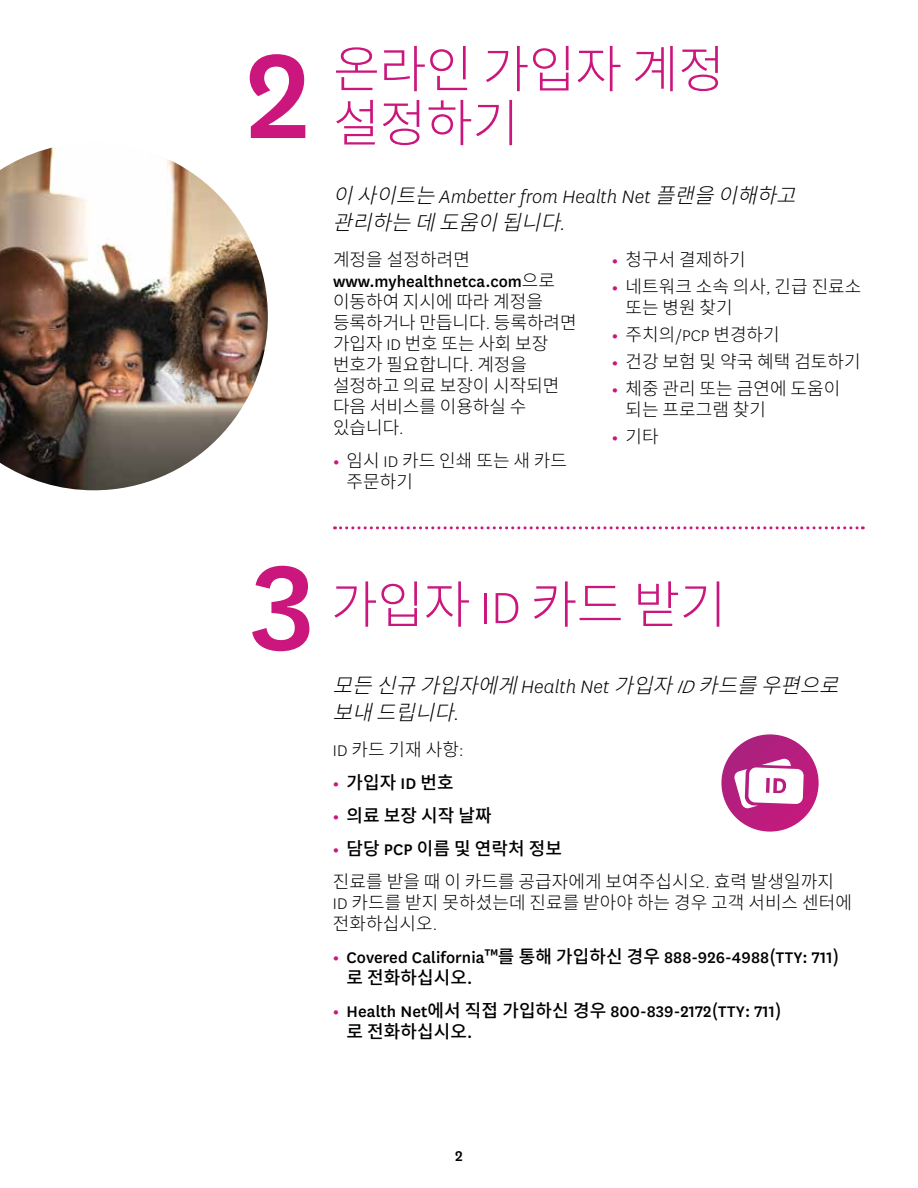
<style>
.page{position:relative;width:918px;height:1188px;background:#fff}
.page>*{position:absolute;margin:0;border:0;box-sizing:border-box;transform-origin:0 0}
.t1{font:500 139.5px "Centene Sans";color:#cb167d}
.t2{font:300 51px/54px "Noto Sans CJ Kkr";letter-spacing:-.01em;color:#cb167d}
.t3{font:italic 300 21px/27px "Noto Sans CJ Kkr";color:#000}
.t4{font:300 18px/21px "Noto Sans CJ Kkr";letter-spacing:.005em;color:#000}
.t5{font:500 18px/21px "Centene Sans";letter-spacing:.005em;color:#000}
.t6{font:500 18px "Noto Sans CJ Kkr";letter-spacing:.005em;color:#000}
.t7{font:500 16.5px "Centene Sans";color:#000}
.s1{font-family:"Centene Sans"}
.s2{font-family:"Centene Sans";font-weight:500}
.s3{font-family:"Centene Sans";font-weight:700;color:#cb167d}
.s4{font-weight:700;color:#cb167d}
.s5{font-family:"Noto Sans CJ Kkr"}
</style>
<div class="page">
<svg style="left:334px;top:526px;width:529px;height:3px"></svg>
<svg style="left:721px;top:734px;width:98px;height:98px;background:#ba2783"></svg>
<svg style="left:734px;top:758px;width:70px;height:51px"></svg>
<img style="left:0;top:147px;width:268px;height:343px">
<h2 class="t1" style="left:246px;top:0;width:66px">2</h2>
<h2 class="t2" style="left:333px;top:43px;width:393px">온라인 가입자 계정 설정하기</h2>
<p class="t3" style="left:333px;top:182px;width:477px">이사이트는<span class="s1">Ambetter from Health Net</span> 플랜을이해하고 관리하는 데 도움이 됩니다<span class="s1">.</span></p>
<p class="t4" style="left:333px;top:249px;width:245px">계정을 설정하려면 <span class="s2">www.myhealthnetca.com</span>으로 이동하여 지시에 따라 계정을 등록하거나 만듭니다<span class="s1">.</span> 등록하려면 가입자 <span class="s1">ID</span> 번호 또는 사회 보장 번호가 필요합니다<span class="s1">.</span> 계정을 설정하고 의료 보장이 시작되면 다음 서비스를 이용하실 수 있습니다<span class="s1">.</span></p>
<p class="t4" style="left:347px;top:450px;width:222px;text-indent:-14px"><span class="s3">•</span> 임시 <span class="s1">ID</span> 카드 인쇄 또는 새 카드 주문하기</p>
<p class="t4" style="left:612px;top:249px;width:135px"><span class="s3">•</span> 청구서 결제하기</p>
<p class="t4" style="left:625px;top:276px;width:238px;text-indent:-14px"><span class="s3">•</span> 네트워크 소속 의사<span class="s1">,</span> 긴급 진료소 또는 병원 찾기</p>
<p class="t4" style="left:612px;top:324px;width:169px"><span class="s3">•</span> 주치의<span class="s1">/PCP</span> 변경하기</p>
<p class="t4" style="left:612px;top:351px;width:250px"><span class="s3">•</span> 건강 보험 및 약국 혜택 검토하기</p>
<p class="t4" style="left:625px;top:378px;width:216px;text-indent:-14px"><span class="s3">•</span> 체중 관리 또는 금연에 도움이 되는 프로그램 찾기</p>
<p class="t4" style="left:612px;top:426px;width:48px"><span class="s3">•</span> 기타</p>
<h2 class="t1" style="left:251px;top:512px;width:66px">3</h2>
<h2 class="t2" style="left:331px;top:579px;width:397px">가입자 <span class="s1">ID</span> 카드 받기</h2>
<p class="t3" style="left:333px;top:673px;width:520px">모든 신규 가입자에게 <span class="s1">H e a l t h N e t</span> 가입자<span class="s1">ID</span> 카드를 우편으로 보내 드립니다<span class="s1">.</span></p>
<p class="t4" style="left:333px;top:740px;width:132px"><span class="s1">ID</span> 카드 기재 사항<span class="s1">:</span></p>
<p class="t6" style="left:333px;top:773px;width:122px"><span class="s3">•</span> 가입자 <span class="s1">ID</span> 번호</p>
<p class="t6" style="left:333px;top:806px;width:160px"><span class="s3">•</span> 의료 보장 시작 날짜</p>
<p class="t6" style="left:333px;top:839px;width:231px"><span class="s3">•</span> 담당 <span class="s1">PCP</span> 이름 및 연락처 정보</p>
<p class="t4" style="left:333px;top:872px;width:520px">진료를 받을 때 이 카드를 공급자에게 보여주십시오<span class="s1">.</span> 효력 발생일까지<br><span class="s1">ID</span> 카드를 받지 못하셨는데 진료를 받아야 하는 경우 고객 서비스 센터에 전화하십시오<span class="s1">.</span></p>
<p class="t5" style="left:346px;top:946px;width:494px;text-indent:-13px"><span class="s4">•</span> Covered California<span class="s5">™를 통해 가입하신 경우</span> 888-926-4988<span class="s5">(</span>TTY: 711<span class="s5">) 로 전화하십시오</span>.</p>
<p class="t5" style="left:346px;top:1000px;width:437px;text-indent:-14px"><span class="s4">•</span> Health Net<span class="s5">에서 직접 가입하신 경우</span> 800-839-2172<span class="s5">(</span>TTY: 711<span class="s5">) 로 전화하십시오</span>.</p>
<p class="t7" style="left:455px;top:1145px;width:9px">2</p>
</div>
